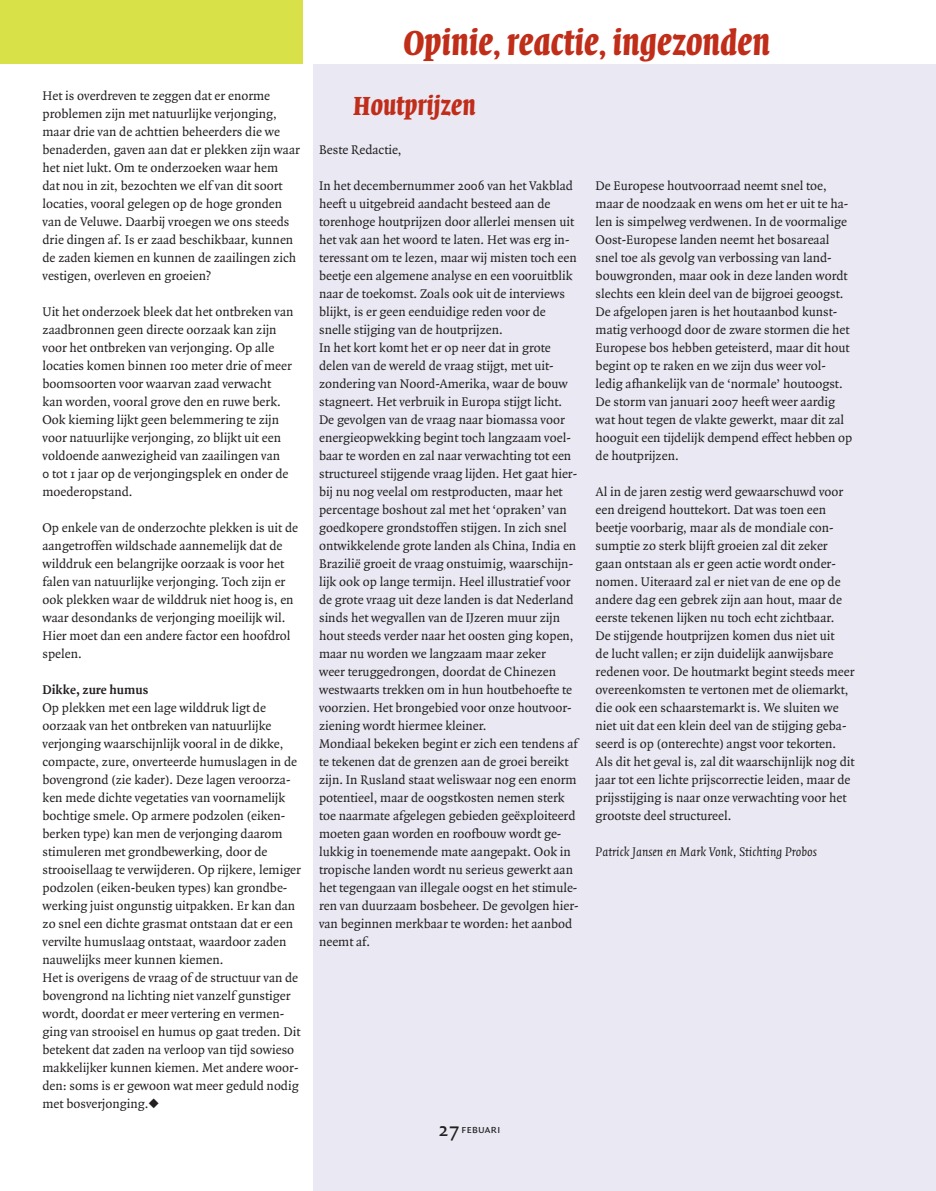
<style>
.page{position:relative;width:936px;height:1191px;background:#fff}
.page>*{position:absolute;margin:0;border:0;box-sizing:border-box;transform-origin:0 0}
.t1{font:italic 700 36px "Quadraat Dis";color:#c02d19}
.t2{font:italic 700 27px "Quadraat Dis";color:#c02d19}
.t3{font:13.5px/18px "Quadraat";color:#231f20}
.t4{font:italic 13.5px "Quadraat";color:#231f20}
.t5{font:700 13.5px "Quadraat";color:#231f20}
.t6{font:12px "Quadraat Sans Caps";color:#231f20}
.s1{font-family:"Quadraat Sans";font-size:21px}
</style>
<div class="page">
<div style="left:0;top:0;width:302px;height:64px;background:#d9e149"></div>
<div style="left:313px;top:64px;width:622px;height:1127px;background:#e9e8f3"></div>
<p class="t3" style="left:43px;top:87px;width:259px">Het is overdreven te zeggen dat er enorme problemen zijn met natuurlijke verjonging, maar drie van de achttien beheerders die we benaderden, gaven aan dat er plekken zijn waar het niet lukt. Om te onderzoeken waar hem<br>dat nou in zit, bezochten we elf van dit soort locaties, vooral gelegen op de hoge gronden van de Veluwe. Daarbij vroegen we ons steeds drie dingen af. Is er zaad beschikbaar, kunnen de zaden kiemen en kunnen de zaailingen zich vestigen, overleven en groeien?</p>
<p class="t3" style="left:43px;top:303px;width:252px">Uit het onderzoek bleek dat het ontbreken van zaadbronnen geen directe oorzaak kan zijn voor het ontbreken van verjonging. Op alle locaties komen binnen 100 meter drie of meer boomsoorten voor waarvan zaad verwacht kan worden, vooral grove den en ruwe berk.<br>Ook kieming lijkt geen belemmering te zijn voor natuurlijke verjonging, zo blijkt uit een voldoende aanwezigheid van zaailingen van<br>0 tot 1 jaar op de verjongingsplek en onder de moederopstand.</p>
<p class="t3" style="left:43px;top:519px;width:257px">Op enkele van de onderzochte plekken is uit de aangetroffen wildschade aannemelijk dat de wilddruk een belangrijke oorzaak is voor het falen van natuurlijke verjonging. Toch zijn er ook plekken waar de wilddruk niet hoog is, en waar desondanks de verjonging moeilijk wil.<br>Hier moet dan een andere factor een hoofdrol spelen.</p>
<p class="t5" style="left:43px;top:682px;width:107px">Dikke, zure humus</p>
<p class="t3" style="left:43px;top:699px;width:260px">Op plekken met een lage wilddruk ligt de oorzaak van het ontbreken van natuurlijke verjonging waarschijnlijk vooral in de dikke, compacte, zure, onverteerde humuslagen in de bovengrond (zie kader). Deze lagen veroorza&shy;ken mede dichte vegetaties van voornamelijk bochtige smele. Op armere podzolen (eiken&shy;berken type) kan men de verjonging daarom stimuleren met grondbewerking, door de strooisellaag te verwijderen. Op rijkere, lemiger podzolen (eiken-beuken types) kan grondbe&shy;werking juist ongunstig uitpakken. Er kan dan zo snel een dichte grasmat ontstaan dat er een vervilte humuslaag ontstaat, waardoor zaden nauwelijks meer kunnen kiemen.<br>Het is overigens de vraag of de structuur van de bovengrond na lichting niet vanzelf gunstiger wordt, doordat er meer vertering en vermen&shy;ging van strooisel en humus op gaat treden. Dit betekent dat zaden na verloop van tijd sowieso makkelijker kunnen kiemen. Met andere woor&shy;den: soms is er gewoon wat meer geduld nodig met bosverjonging.◆</p>
<h1 class="t1" style="left:403px;top:24px;width:368px">Opinie, reactie, ingezonden</h1>
<h2 class="t2" style="left:353px;top:92px;width:124px">Houtprijzen</h2>
<p class="t3" style="left:319px;top:141px;width:84px">Beste Redactie,</p>
<p class="t3" style="left:319px;top:177px;width:261px">In het decembernummer 2006 van het Vakblad heeft u uitgebreid aandacht besteed aan de torenhoge houtprijzen door allerlei mensen uit het vak aan het woord te laten. Het was erg in&shy;teressant om te lezen, maar wij misten toch een beetje een algemene analyse en een vooruitblik naar de toekomst. Zoals ook uit de interviews blijkt, is er geen eenduidige reden voor de snelle stijging van de houtprijzen.<br>In het kort komt het er op neer dat in grote delen van de wereld de vraag stijgt, met uit&shy;zondering van Noord-Amerika, waar de bouw stagneert. Het verbruik in Europa stijgt licht.<br>De gevolgen van de vraag naar biomassa voor energieopwekking begint toch langzaam voel&shy;baar te worden en zal naar verwachting tot een structureel stijgende vraag lijden. Het gaat hier&shy;bij nu nog veelal om restproducten, maar het percentage boshout zal met het ‘opraken’ van goedkopere grondstoffen stijgen. In zich snel ontwikkelende grote landen als China, India en Brazilië groeit de vraag onstuimig, waarschijn&shy;lijk ook op lange termijn. Heel illustratief voor de grote vraag uit deze landen is dat Nederland sinds het wegvallen van de IJzeren muur zijn hout steeds verder naar het oosten ging kopen, maar nu worden we langzaam maar zeker<br>weer teruggedrongen, doordat de Chinezen westwaarts trekken om in hun houtbehoefte te voorzien. Het brongebied voor onze houtvoor&shy;ziening wordt hiermee kleiner.<br>Mondiaal bekeken begint er zich een tendens af te tekenen dat de grenzen aan de groei bereikt zijn. In Rusland staat weliswaar nog een enorm potentieel, maar de oogstkosten nemen sterk toe naarmate afgelegen gebieden geëxploiteerd moeten gaan worden en roofbouw wordt ge&shy;lukkig in toenemende mate aangepakt. Ook in tropische landen wordt nu serieus gewerkt aan het tegengaan van illegale oogst en het stimule&shy;ren van duurzaam bosbeheer. De gevolgen hier&shy;van beginnen merkbaar te worden: het aanbod neemt af.</p>
<p class="t3" style="left:595px;top:177px;width:258px">De Europese houtvoorraad neemt snel toe, maar de noodzaak en wens om het er uit te ha&shy;len is simpelweg verdwenen. In de voormalige Oost-Europese landen neemt het bosareaal snel toe als gevolg van verbossing van land&shy;bouwgronden, maar ook in deze landen wordt slechts een klein deel van de bijgroei geoogst.<br>De afgelopen jaren is het houtaanbod kunst&shy;matig verhoogd door de zware stormen die het Europese bos hebben geteisterd, maar dit hout begint op te raken en we zijn dus weer vol&shy;ledig afhankelijk van de ‘normale’ houtoogst.<br>De storm van januari 2007 heeft weer aardig wat hout tegen de vlakte gewerkt, maar dit zal hooguit een tijdelijk dempend effect hebben op de houtprijzen.</p>
<p class="t3" style="left:595px;top:483px;width:260px">Al in de jaren zestig werd gewaarschuwd voor een dreigend houttekort. Dat was toen een beetje voorbarig, maar als de mondiale con&shy;sumptie zo sterk blijft groeien zal dit zeker gaan ontstaan als er geen actie wordt onder&shy;nomen. Uiteraard zal er niet van de ene op de andere dag een gebrek zijn aan hout, maar de eerste tekenen lijken nu toch echt zichtbaar.<br>De stijgende houtprijzen komen dus niet uit<br>de lucht vallen; er zijn duidelijk aanwijsbare redenen voor. De houtmarkt begint steeds meer overeenkomsten te vertonen met de oliemarkt, die ook een schaarstemarkt is. We sluiten we niet uit dat een klein deel van de stijging geba&shy;seerd is op (onterechte) angst voor tekorten.<br>Als dit het geval is, zal dit waarschijnlijk nog dit jaar tot een lichte prijscorrectie leiden, maar de prijsstijging is naar onze verwachting voor het grootste deel structureel.</p>
<p class="t4" style="left:595px;top:844px;width:223px">Patrick Jansen en Mark Vonk, Stichting Probos</p>
<p class="t6" style="left:438px;top:1121px;width:63px"><span class="s1">27</span>febuari</p>
</div>
